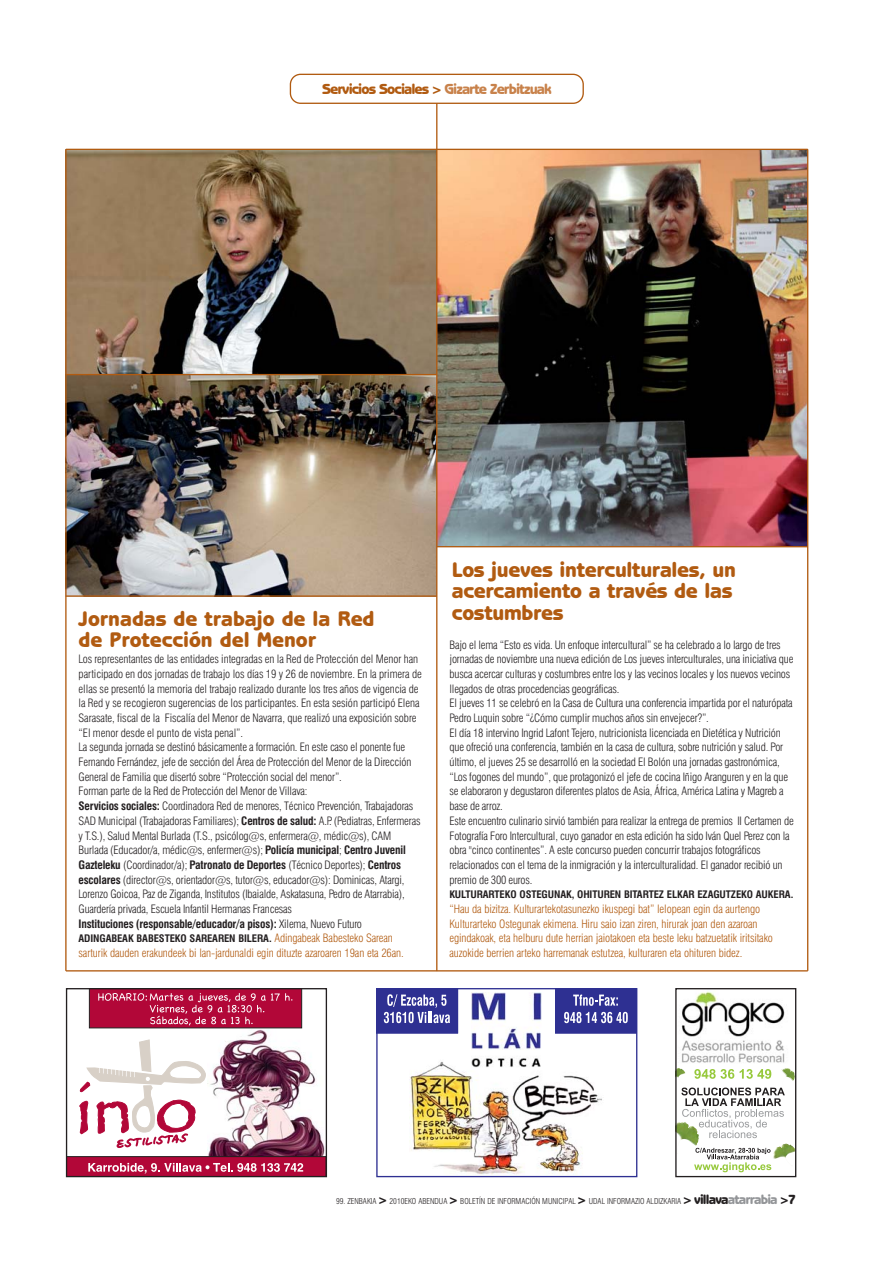
<style>
.page{position:relative;width:893px;height:1263px;background:#fff}
.page>*{position:absolute;margin:0;border:0;box-sizing:border-box;transform-origin:0 0}
.t1{font:800 21.3px/21.3px "Benguiat Gothic";letter-spacing:-.01em;color:#b15b11}
.t2{font:800 14.7px "Benguiat Gothic";letter-spacing:-.06em;color:#b15b11}
.t3{font:300 condensed 11.4px/14.7px "Swiss 721 BT";letter-spacing:-.015em;color:#231f20}
.t4{font:300 condensed 11.4px/14.7px "Swiss 721 BT";letter-spacing:-.01em;color:#b15b11}
.t5{font:700 condensed 10.05px "Swiss 721 BT";letter-spacing:-.01em;color:#231f20;scale:1.06 1}
.t6{font:300 condensed 7.95px "Swiss 721 BT";color:#231f20}
.s1{color:#c8824b}
.s2{font-weight:700}
.s3{font-weight:300;font-size:11.4px;color:#b15b11}
.s4{font-family:"Benguiat Gothic";font-weight:800;font-stretch:normal;font-size:13.35px}
.s5{font-family:"Benguiat Gothic";font-weight:800;font-stretch:normal;font-size:13.35px;color:#939598}
</style>
<div class="page">
<img style="left:207px;top:1029px;width:118px;height:127px">
<div style="left:89px;top:989px;width:213px;height:39px;background:#b20738"></div>
<svg style="left:79px;top:1039px;width:127px;height:109px"></svg>
<svg style="left:68px;top:1156px;width:257px;height:19px;background:#b52d54"></svg>
<svg style="left:98px;top:993px;width:194px;height:32px"></svg>
<div style="left:66px;top:988px;width:261px;height:189px;border:1px solid #231f20"></div>
<img style="left:410px;top:1062px;width:192px;height:113px">
<img style="left:471px;top:993px;width:71px;height:75px">
<svg style="left:378px;top:990px;width:80px;height:43px;background:#5253a4"></svg>
<svg style="left:555px;top:990px;width:80px;height:43px;background:#4c4da1"></svg>
<div style="left:376px;top:988px;width:261px;height:189px;border:1px solid #2e3092"></div>
<hr style="left:66px;top:970px;width:742px;height:2px;background:#b15b11">
<hr style="left:436px;top:82px;width:1px;height:67px;background:#b15b11">
<svg style="left:290px;top:74px;width:294px;height:30px"></svg>
<img style="left:677px;top:991px;width:113px;height:78px">
<svg style="left:677px;top:1088px;width:108px;height:50px"></svg>
<svg style="left:694px;top:1069px;width:77px;height:10px"></svg>
<svg style="left:694px;top:1148px;width:81px;height:24px"></svg>
<div style="left:675px;top:988px;width:121px;height:189px;border:1px solid #231f20"></div>
<img style="left:437px;top:150px;width:370px;height:396px">
<img style="left:67px;top:150px;width:369px;height:224px">
<hr style="left:807px;top:149px;width:1px;height:822px;background:#b15b11">
<img style="left:67px;top:375px;width:369px;height:220px">
<hr style="left:66px;top:149px;width:742px;height:1px;background:#b15b11">
<hr style="left:65px;top:149px;width:2px;height:822px;background:#b15b11">
<hr style="left:66px;top:374px;width:371px;height:1px;background:#b15b11">
<hr style="left:437px;top:546px;width:371px;height:1px;background:#b15b11">
<hr style="left:66px;top:595px;width:371px;height:2px;background:#b15b11">
<hr style="left:436px;top:149px;width:1px;height:822px;background:#b15b11">
<p class="t2" style="left:322px;top:84px;width:231px">Servicios Sociales &gt; <span class="s1">Gizarte Zerbitzuak</span></p>
<h1 class="t1" style="left:79px;top:610px;width:297px">Jornadas de trabajo de la Red de Protección del Menor</h1>
<p class="t3" style="left:79px;top:653px;width:345px">Los representantes de las entidades integradas en la Red de Protección del Menor han participado en dos jornadas de trabajo los días 19 y 26 de noviembre. En la primera de ellas se presentó la memoria del trabajo realizado durante los tres años de vigencia de la Red y se recogieron sugerencias de los participantes. En esta sesión participó Elena Sarasate, fiscal de la Fiscalía del Menor de Navarra, que realizó una exposición sobre “El menor desde el punto de vista penal”.<br>La segunda jornada se destinó básicamente a formación. En este caso el ponente fue Fernando Fernández, jefe de sección del Área de Protección del Menor de la Dirección General de Familia que disertó sobre “Protección social del menor”.<br>Forman parte de la Red de Protección del Menor de Villava:<br><span class="s2">Servicios sociales:</span> Coordinadora Red de menores, Técnico Prevención, Trabajadoras SAD Municipal (Trabajadoras Familiares); <span class="s2">Centros de salud:</span> A.P. (Pediatras, Enfermeras y T.S.), Salud Mental Burlada (T.S., psicólog@s, enfermera@, médic@s), CAM Burlada (Educador/a, médic@s, enfermer@s); <span class="s2">Policía municipal</span>; <span class="s2">Centro Juvenil Gazteleku</span> (Coordinador/a); <span class="s2">Patronato de Deportes</span> (Técnico Deportes); <span class="s2">Centros escolares</span> (director@s, orientador@s, tutor@s, educador@s): Dominicas, Atargi, Lorenzo Goicoa, Paz de Ziganda, Institutos (Ibaialde, Askatasuna, Pedro de Atarrabia), Guardería privada, Escuela Infantil Hermanas Francesas<br><span class="s2">Instituciones (responsable/educador/a pisos):</span> Xilema, Nuevo Futuro</p>
<p class="t5" style="left:79px;top:934px;width:298px">ADINGABEAK BABESTEKO SAREAREN BILERA. <span class="s3">Adingabeak Babesteko Sarean</span></p>
<p class="t4" style="left:79px;top:946px;width:327px">sarturik dauden erakundeek bi lan-jardunaldi egin dituzte azaroaren 19an eta 26an.</p>
<h1 class="t1" style="left:452px;top:561px;width:285px">Los jueves interculturales, un acercamiento a través de las costumbres</h1>
<p class="t3" style="left:449px;top:638px;width:346px">Bajo el lema “Esto es vida. Un enfoque intercultural” se ha celebrado a lo largo de tres jornadas de noviembre una nueva edición de Los jueves interculturales, una iniciativa que busca acercar culturas y costumbres entre los y las vecinos locales y los nuevos vecinos llegados de otras procedencias geográficas.<br>El jueves 11 se celebró en la Casa de Cultura una conferencia impartida por el naturópata Pedro Luquin sobre “¿Cómo cumplir muchos años sin envejecer?”.<br>El día 18 intervino Ingrid Lafont Tejero, nutricionista licenciada en Dietética y Nutrición que ofreció una conferencia, también en la casa de cultura, sobre nutrición y salud. Por último, el jueves 25 se desarrolló en la sociedad El Bolón una jornadas gastronómica, “Los fogones del mundo”, que protagonizó el jefe de cocina Iñigo Aranguren y en la que se elaboraron y degustaron diferentes platos de Asia, África, América Latina y Magreb a base de arroz.<br>Este encuentro culinario sirvió también para realizar la entrega de premios II Certamen de Fotografía Foro Intercultural, cuyo ganador en esta edición ha sido Iván Quel Perez con la obra "cinco continentes”. A este concurso pueden concurrir trabajos fotográficos relacionados con el tema de la inmigración y la interculturalidad. El ganador recibió un premio de 300 euros.</p>
<p class="t5" style="left:449px;top:890px;width:326px">KULTURARTEKO OSTEGUNAK, OHITUREN BITARTEZ ELKAR EZAGUTZEKO AUKERA.</p>
<p class="t4" style="left:449px;top:902px;width:325px">“Hau da bizitza. Kulturartekotasunezko ikuspegi bat” lelopean egin da aurtengo Kulturarteko Ostegunak ekimena. Hiru saio izan ziren, hirurak joan den azaroan egindakoak, eta helburu dute herrian jaiotakoen eta beste leku batzuetatik iritsitako auzokide berrien arteko harremanak estutzea, kulturaren eta ohituren bidez.</p>
<p class="t6" style="left:336px;top:1197px;width:461px">99. ZENBAKIA <span class="s4">&gt;</span> 2010EKO ABENDUA <span class="s4">&gt;</span> BOLETÍN DE INFORMACIÓN MUNICIPAL <span class="s4">&gt;</span> UDAL INFORMAZIO ALDIZKARIA <span class="s4">&gt; villava</span><span class="s5">atarrabia</span> <span class="s4">&gt;7</span></p>
</div>
